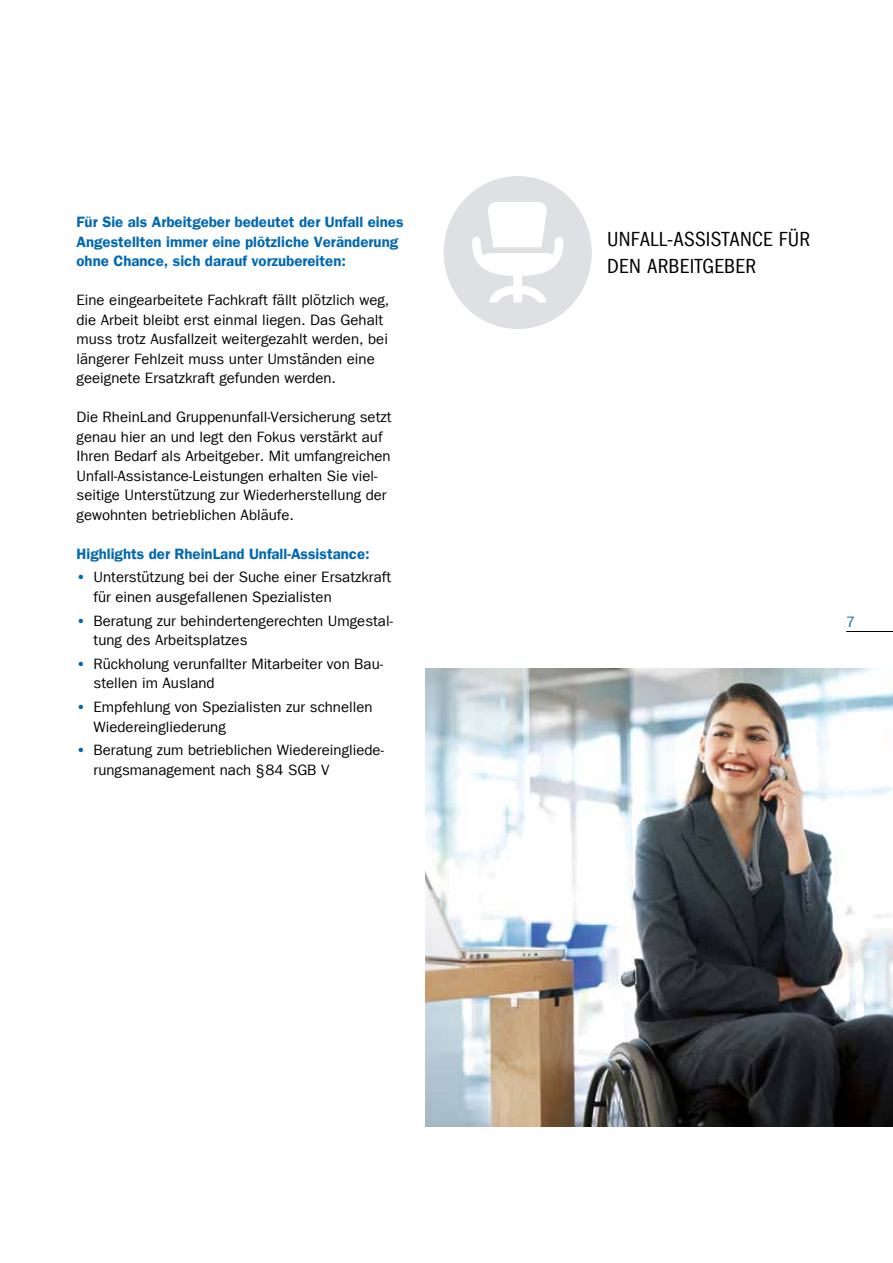
<style>
.page{position:relative;width:893px;height:1263px;background:#fff}
.page>*{position:absolute;margin:0;border:0;box-sizing:border-box;transform-origin:0 0}
.t1{font:condensed 21px/27px "Franklin Gothic LT Com";letter-spacing:.01em;color:#000}
.t2{font:15px/19.5px "Franklin Gothic LT Com";color:#000}
.t3{font:15px/19.5px "Franklin Gothic LT Com Dm";color:#0069b4}
.t4{font:15px "Franklin Gothic LT Com";color:#0069b4}
.s1{font-family:"Franklin Gothic LT Com Dm";color:#0069b4}
</style>
<div class="page">
<img style="left:425px;top:668px;width:468px;height:459px">
<hr style="left:846px;top:631px;width:47px;height:1px;background:#000">
<div style="left:444px;top:176px;width:148px;height:153px;background:#dfe0e4;border-radius:50%"></div>
<svg style="left:472px;top:202px;width:92px;height:100px"></svg>
<p class="t3" style="left:77px;top:212px;width:329px">Für Sie als Arbeitgeber bedeutet der Unfall eines<br>Angestellten immer eine plötzliche Veränderung ohne Chance, sich darauf vorzubereiten:</p>
<p class="t2" style="left:77px;top:290px;width:314px">Eine eingearbeitete Fachkraft fällt plötzlich weg, die Arbeit bleibt erst einmal liegen. Das Gehalt muss trotz Ausfallzeit weitergezahlt werden, bei längerer Fehlzeit muss unter Umständen eine geeignete Ersatzkraft gefunden werden.</p>
<p class="t2" style="left:77px;top:407px;width:317px">Die RheinLand Gruppenunfall-Versicherung setzt genau hier an und legt den Fokus verstärkt auf Ihren Bedarf als Arbeitgeber. Mit umfangreichen Unfall-Assistance-Leistungen erhalten Sie viel&shy;seitige Unterstützung zur Wiederherstellung der gewohnten betrieblichen Abläufe.</p>
<p class="t3" style="left:77px;top:544px;width:295px">Highlights der RheinLand Unfall-Assistance:</p>
<p class="t2" style="left:94px;top:568px;width:299px;text-indent:-17px"><span class="s1">•</span> Unterstützung bei der Suche einer Ersatzkraft für einen ausgefallenen Spezialisten</p>
<p class="t2" style="left:94px;top:611px;width:301px;text-indent:-17px"><span class="s1">•</span> Beratung zur behindertengerechten Umgestal&shy;tung des Arbeitsplatzes</p>
<p class="t2" style="left:94px;top:654px;width:291px;text-indent:-17px"><span class="s1">•</span> Rückholung verunfallter Mitarbeiter von Bau&shy;stellen im Ausland</p>
<p class="t2" style="left:94px;top:697px;width:280px;text-indent:-17px"><span class="s1">•</span> Empfehlung von Spezialisten zur schnellen<br>Wiedereingliederung</p>
<p class="t2" style="left:94px;top:741px;width:292px;text-indent:-17px"><span class="s1">•</span> Beratung zum betrieblichen Wiedereingliede&shy;rungsmanagement nach §84 SGB V</p>
<h1 class="t1" style="left:607px;top:226px;width:204px">UNFALL-ASSISTANCE FÜR<br>DEN ARBEITGEBER</h1>
<p class="t4" style="left:846px;top:613px;width:10px">7</p>
</div>
